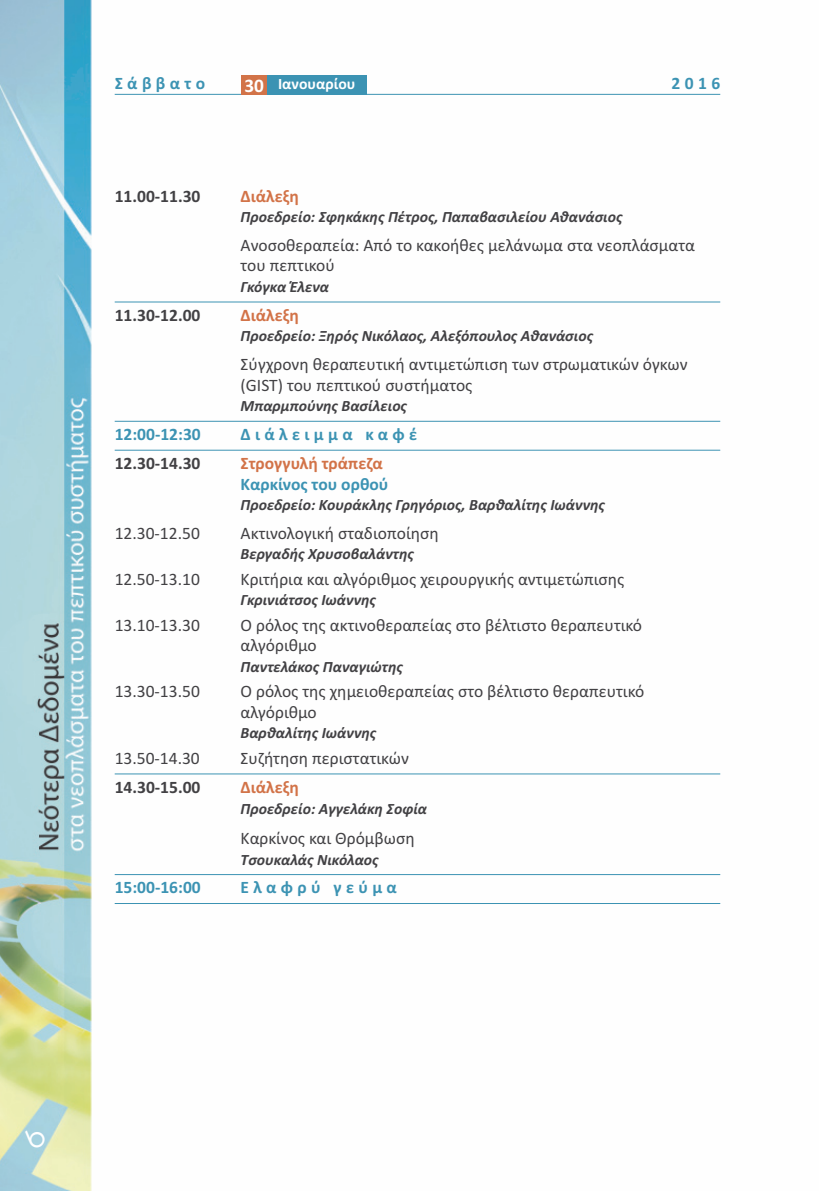
<style>
.page{position:relative;width:819px;height:1191px;background:#fff}
.page>*{position:absolute;margin:0;border:0;box-sizing:border-box;transform-origin:0 0}
.t1{font:17.5px/20.5px "Calibri";color:#424144}
.t2{font:700 17.5px "Calibri";letter-spacing:.25em;color:#3c93b3}
.t3{font:700 17.5px "Calibri";color:#424144}
.t4{font:700 17.5px "Calibri";color:#d27348}
.t5{font:700 17.5px "Calibri";color:#3c93b3}
.t6{font:italic 700 15.75px "Calibri";color:#424144}
.t7{font:700 15.75px "Calibri";color:#fff}
.s1{font-size:19.25px}
</style>
<div class="page">
<img style="left:0;top:0;width:721px;height:1191px">
<hr style="left:115px;top:301px;width:605px;height:1px;background:#3c93b3">
<hr style="left:115px;top:421px;width:605px;height:1px;background:#3c93b3">
<hr style="left:115px;top:450px;width:605px;height:1px;background:#3c93b3">
<hr style="left:115px;top:773px;width:605px;height:1px;background:#3c93b3">
<hr style="left:115px;top:874px;width:605px;height:1px;background:#3c93b3">
<hr style="left:115px;top:903px;width:605px;height:1px;background:#3c93b3">
<hr style="left:115px;top:94px;width:605px;height:1px;background:#3c93b3">
<div style="left:241px;top:75px;width:26px;height:20px;background:#d27348"></div>
<div style="left:267px;top:75px;width:99px;height:20px;background:#3c93b3"></div>
<svg style="left:21px;top:1126px;width:27px;height:24px"></svg>
<p class="t2" style="left:115px;top:73px;width:92px">Σάββατο</p>
<p class="t7" style="left:244px;top:74px;width:113px"><span class="s1">30</span> Ιανουαρίου</p>
<p class="t2" style="left:671px;top:73px;width:50px">2016</p>
<p class="t3" style="left:115px;top:185px;width:87px">11.00-11.30</p>
<p class="t4" style="left:240px;top:185px;width:60px">Διάλεξη</p>
<p class="t6" style="left:240px;top:207px;width:383px">Προεδρείο: Σφηκάκης Πέτρος, Παπαβασιλείου Αθανάσιος</p>
<p class="t1" style="left:240px;top:235px;width:456px">Ανοσοθεραπεία: Από το κακοήθες μελάνωμα στα νεοπλάσματα του πεπτικού</p>
<p class="t6" style="left:240px;top:277px;width:90px">Γκόγκα Έλενα</p>
<p class="t3" style="left:115px;top:304px;width:87px">11.30-12.00</p>
<p class="t4" style="left:240px;top:304px;width:60px">Διάλεξη</p>
<p class="t6" style="left:240px;top:327px;width:354px">Προεδρείο: Ξηρός Νικόλαος, Αλεξόπουλος Αθανάσιος</p>
<p class="t1" style="left:240px;top:354px;width:448px">Σύγχρονη θεραπευτική αντιμετώπιση των στρωματικών όγκων (GIST) του πεπτικού συστήματος</p>
<p class="t6" style="left:240px;top:396px;width:168px">Μπαρμπούνης Βασίλειος</p>
<p class="t2" style="left:115px;top:424px;width:87px">12:00-12:30</p>
<p class="t2" style="left:240px;top:424px;width:178px">Διάλειμμα καφέ</p>
<p class="t3" style="left:115px;top:453px;width:87px">12.30-14.30</p>
<p class="t4" style="left:240px;top:453px;width:143px">Στρογγυλή τράπεζα</p>
<p class="t5" style="left:240px;top:473px;width:149px">Καρκίνος του ορθού</p>
<p class="t6" style="left:240px;top:495px;width:366px">Προεδρείο: Κουράκλης Γρηγόριος, Βαρθαλίτης Ιωάννης</p>
<p class="t1" style="left:115px;top:522px;width:87px">12.30-12.50</p>
<p class="t1" style="left:240px;top:522px;width:200px">Ακτινολογική σταδιοποίηση</p>
<p class="t6" style="left:240px;top:545px;width:175px">Βεργαδής Χρυσοβαλάντης</p>
<p class="t1" style="left:115px;top:568px;width:87px">12.50-13.10</p>
<p class="t1" style="left:240px;top:568px;width:385px">Κριτήρια και αλγόριθμος χειρουργικής αντιμετώπισης</p>
<p class="t6" style="left:240px;top:590px;width:137px">Γκρινιάτσος Ιωάννης</p>
<p class="t1" style="left:115px;top:614px;width:87px">13.10-13.30</p>
<p class="t1" style="left:240px;top:614px;width:403px">Ο ρόλος της ακτινοθεραπείας στο βέλτιστο θεραπευτικό αλγόριθμο</p>
<p class="t6" style="left:240px;top:657px;width:164px">Παντελάκος Παναγιώτης</p>
<p class="t1" style="left:115px;top:681px;width:87px">13.30-13.50</p>
<p class="t1" style="left:240px;top:681px;width:405px">Ο ρόλος της χημειοθεραπείας στο βέλτιστο θεραπευτικό αλγόριθμο</p>
<p class="t6" style="left:240px;top:723px;width:137px">Βαρθαλίτης Ιωάννης</p>
<p class="t1" style="left:115px;top:747px;width:87px">13.50-14.30</p>
<p class="t1" style="left:240px;top:747px;width:170px">Συζήτηση περιστατικών</p>
<p class="t3" style="left:115px;top:776px;width:87px">14.30-15.00</p>
<p class="t4" style="left:240px;top:776px;width:60px">Διάλεξη</p>
<p class="t6" style="left:240px;top:799px;width:188px">Προεδρείο: Αγγελάκη Σοφία</p>
<p class="t1" style="left:240px;top:827px;width:176px">Καρκίνος και Θρόμβωση</p>
<p class="t6" style="left:240px;top:850px;width:139px">Τσουκαλάς Νικόλαος</p>
<p class="t2" style="left:115px;top:877px;width:87px">15:00-16:00</p>
<p class="t2" style="left:240px;top:877px;width:158px">Ελαφρύ γεύμα</p>
</div>
